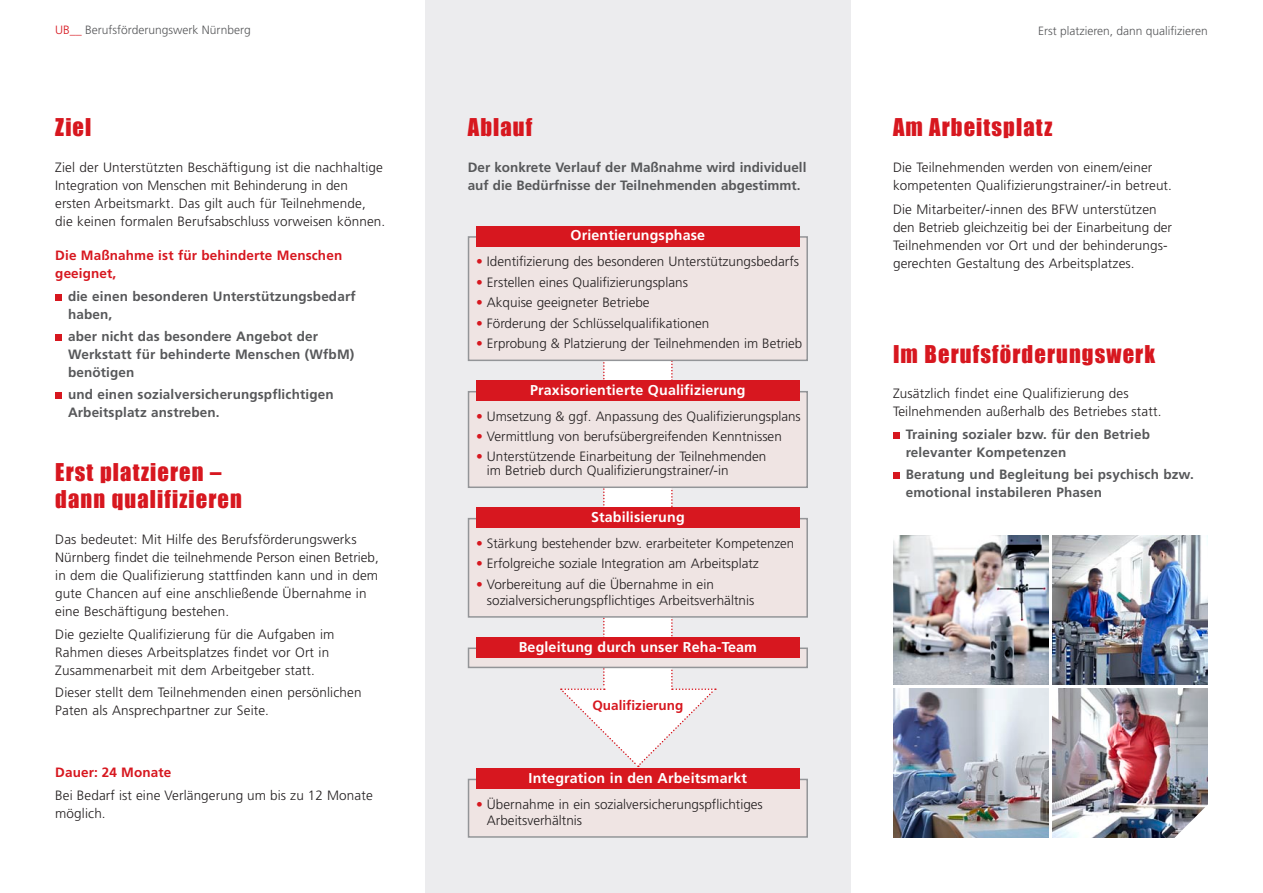
<style>
.page{position:relative;width:1263px;height:893px;background:#fff}
.page>*{position:absolute;margin:0;border:0;box-sizing:border-box;transform-origin:0 0}
.t1{font:22.5px/27px "Impact";letter-spacing:.05em;color:#d7171f}
.t2{font:700 14.25px "Frutiger";letter-spacing:.01em;color:#fff}
.t3{font:300 13.5px/18px "Frutiger";letter-spacing:.01em;color:#231f20}
.t4{font:700 13.5px/18px "Frutiger";letter-spacing:.01em;color:#57585a}
.t5{font:700 13.5px/18px "Frutiger";letter-spacing:.01em;color:#d7171f}
.t6{font:300 12px "Frutiger";color:#57585a}
.s1{color:#d7171f}
</style>
<div class="page">
<div style="left:425px;top:0;width:425px;height:893px;background:#ececee"></div>
<svg style="left:561px;top:361px;width:155px;height:406px"></svg>
<div style="left:893px;top:432px;width:6px;height:7px;background:#d7171f"></div>
<div style="left:893px;top:472px;width:6px;height:7px;background:#d7171f"></div>
<div style="left:55px;top:294px;width:7px;height:7px;background:#d7171f"></div>
<div style="left:55px;top:334px;width:7px;height:7px;background:#d7171f"></div>
<div style="left:55px;top:393px;width:7px;height:6px;background:#d7171f"></div>
<img style="left:893px;top:536px;width:155px;height:149px">
<img style="left:1052px;top:689px;width:156px;height:149px">
<img style="left:893px;top:689px;width:155px;height:149px">
<img style="left:1052px;top:536px;width:156px;height:149px">
<div style="left:468px;top:236px;width:340px;height:125px;background:#efe4e3;border:2px solid #939598"></div>
<div style="left:476px;top:226px;width:323px;height:20px;background:#d7171f"></div>
<svg style="left:1174px;top:805px;width:34px;height:33px"></svg>
<div style="left:468px;top:391px;width:340px;height:97px;background:#efe4e3;border:2px solid #939598"></div>
<div style="left:476px;top:381px;width:323px;height:20px;background:#d7171f"></div>
<div style="left:468px;top:518px;width:340px;height:100px;background:#efe4e3;border:2px solid #939598"></div>
<div style="left:476px;top:508px;width:323px;height:20px;background:#d7171f"></div>
<div style="left:468px;top:647px;width:340px;height:21px;background:#efe4e3;border:2px solid #939598"></div>
<div style="left:476px;top:637px;width:323px;height:21px;background:#d7171f"></div>
<div style="left:468px;top:779px;width:340px;height:59px;background:#efe4e3;border:2px solid #939598"></div>
<div style="left:476px;top:769px;width:323px;height:20px;background:#d7171f"></div>
<p class="t6" style="left:55px;top:23px;width:197px"><span class="s1">UB__</span> Berufsförderungswerk Nürnberg</p>
<p class="t6" style="left:1038px;top:24px;width:171px">Erst platzieren, dann qualifizieren</p>
<h1 class="t1" style="left:55px;top:114px;width:38px">Ziel</h1>
<h1 class="t1" style="left:468px;top:114px;width:66px">Ablauf</h1>
<h1 class="t1" style="left:893px;top:114px;width:161px">Am Arbeitsplatz</h1>
<p class="t3" style="left:55px;top:159px;width:331px">Ziel der Unterstützten Beschäftigung ist die nachhaltige Integration von Menschen mit Behinderung in den ersten Arbeitsmarkt. Das gilt auch für Teilnehmende, die keinen formalen Berufsabschluss vorweisen können.</p>
<p class="t5" style="left:55px;top:247px;width:288px">Die Maßnahme ist für behinderte Menschen geeignet,</p>
<p class="t4" style="left:68px;top:287px;width:289px">die einen besonderen Unterstützungsbedarf haben,</p>
<p class="t4" style="left:68px;top:327px;width:288px">aber nicht das besondere Angebot der<br>Werkstatt für behinderte Menschen (WfbM) benötigen</p>
<p class="t4" style="left:68px;top:385px;width:267px">und einen sozialversicherungspflichtigen<br>Arbeitsplatz anstreben.</p>
<h1 class="t1" style="left:55px;top:459px;width:188px">Erst platzieren – dann qualifizieren</h1>
<p class="t3" style="left:55px;top:531px;width:325px">Das bedeutet: Mit Hilfe des Berufsförderungswerks Nürnberg findet die teilnehmende Person einen Betrieb, in dem die Qualifizierung stattfinden kann und in dem gute Chancen auf eine anschließende Übernahme in eine Beschäftigung bestehen.</p>
<p class="t3" style="left:55px;top:625px;width:281px">Die gezielte Qualifizierung für die Aufgaben im<br>Rahmen dieses Arbeitsplatzes findet vor Ort in<br>Zusammenarbeit mit dem Arbeitgeber statt.</p>
<p class="t3" style="left:55px;top:683px;width:308px">Dieser stellt dem Teilnehmenden einen persönlichen<br>Paten als Ansprechpartner zur Seite.</p>
<p class="t5" style="left:55px;top:764px;width:118px">Dauer: 24 Monate</p>
<p class="t3" style="left:55px;top:786px;width:319px">Bei Bedarf ist eine Verlängerung um bis zu 12 Monate möglich.</p>
<p class="t4" style="left:468px;top:158px;width:340px">Der konkrete Verlauf der Maßnahme wird individuell auf die Bedürfnisse der Teilnehmenden abgestimmt.</p>
<p class="t2" style="left:570px;top:227px;width:136px">Orientierungsphase</p>
<p class="t3" style="left:476px;top:253px;width:324px"><span class="s1">•</span> Identifizierung des besonderen Unterstützungsbedarfs</p>
<p class="t3" style="left:476px;top:273px;width:213px"><span class="s1">•</span> Erstellen eines Qualifizierungsplans</p>
<p class="t3" style="left:476px;top:294px;width:175px"><span class="s1">•</span> Akquise geeigneter Betriebe</p>
<p class="t3" style="left:476px;top:314px;width:235px"><span class="s1">•</span> Förderung der Schlüsselqualifikationen</p>
<p class="t3" style="left:476px;top:335px;width:328px"><span class="s1">•</span> Erprobung &amp; Platzierung der Teilnehmenden im Betrieb</p>
<p class="t2" style="left:530px;top:382px;width:217px">Praxisorientierte Qualifizierung</p>
<p class="t3" style="left:476px;top:408px;width:326px"><span class="s1">•</span> Umsetzung &amp; ggf. Anpassung des Qualifizierungsplans</p>
<p class="t3" style="left:476px;top:428px;width:307px"><span class="s1">•</span> Vermittlung von berufsübergreifenden Kenntnissen</p>
<p class="t3" style="left:487px;top:449px;width:281px;line-height:14.9px;text-indent:-11px"><span class="s1">•</span> Unterstützende Einarbeitung der Teilnehmenden im Betrieb durch Qualifizierungstrainer/-in</p>
<p class="t2" style="left:591px;top:509px;width:95px">Stabilisierung</p>
<p class="t3" style="left:476px;top:534px;width:319px"><span class="s1">•</span> Stärkung bestehender bzw. erarbeiteter Kompetenzen</p>
<p class="t3" style="left:476px;top:555px;width:284px"><span class="s1">•</span> Erfolgreiche soziale Integration am Arbeitsplatz</p>
<p class="t3" style="left:487px;top:576px;width:269px;line-height:16.2px;text-indent:-11px"><span class="s1">•</span> Vorbereitung auf die Übernahme in ein sozialversicherungspflichtiges Arbeitsverhältnis</p>
<p class="t2" style="left:519px;top:638px;width:240px">Begleitung durch unser Reha-Team</p>
<p class="t5" style="left:592px;top:696px;width:92px">Qualifizierung</p>
<p class="t2" style="left:529px;top:769px;width:220px">Integration in den Arbeitsmarkt</p>
<p class="t3" style="left:487px;top:796px;width:277px;line-height:16.2px;text-indent:-11px"><span class="s1">•</span> Übernahme in ein sozialversicherungspflichtiges<br>Arbeitsverhältnis</p>
<p class="t3" style="left:893px;top:159px;width:280px">Die Teilnehmenden werden von einem/einer kompetenten Qualifizierungstrainer/-in betreut.</p>
<p class="t3" style="left:893px;top:200px;width:281px">Die Mitarbeiter/-innen des BFW unterstützen den Betrieb gleichzeitig bei der Einarbeitung der Teilnehmenden vor Ort und der behinderungs&shy;gerechten Gestaltung des Arbeitsplatzes.</p>
<h1 class="t1" style="left:893px;top:341px;width:264px">Im Berufsförderungswerk</h1>
<p class="t3" style="left:893px;top:385px;width:270px">Zusätzlich findet eine Qualifizierung des<br>Teilnehmenden außerhalb des Betriebes statt.</p>
<p class="t4" style="left:906px;top:425px;width:246px">Training sozialer bzw. für den Betrieb relevanter Kompetenzen</p>
<p class="t4" style="left:906px;top:465px;width:289px">Beratung und Begleitung bei psychisch bzw. emotional instabileren Phasen</p>
</div>
